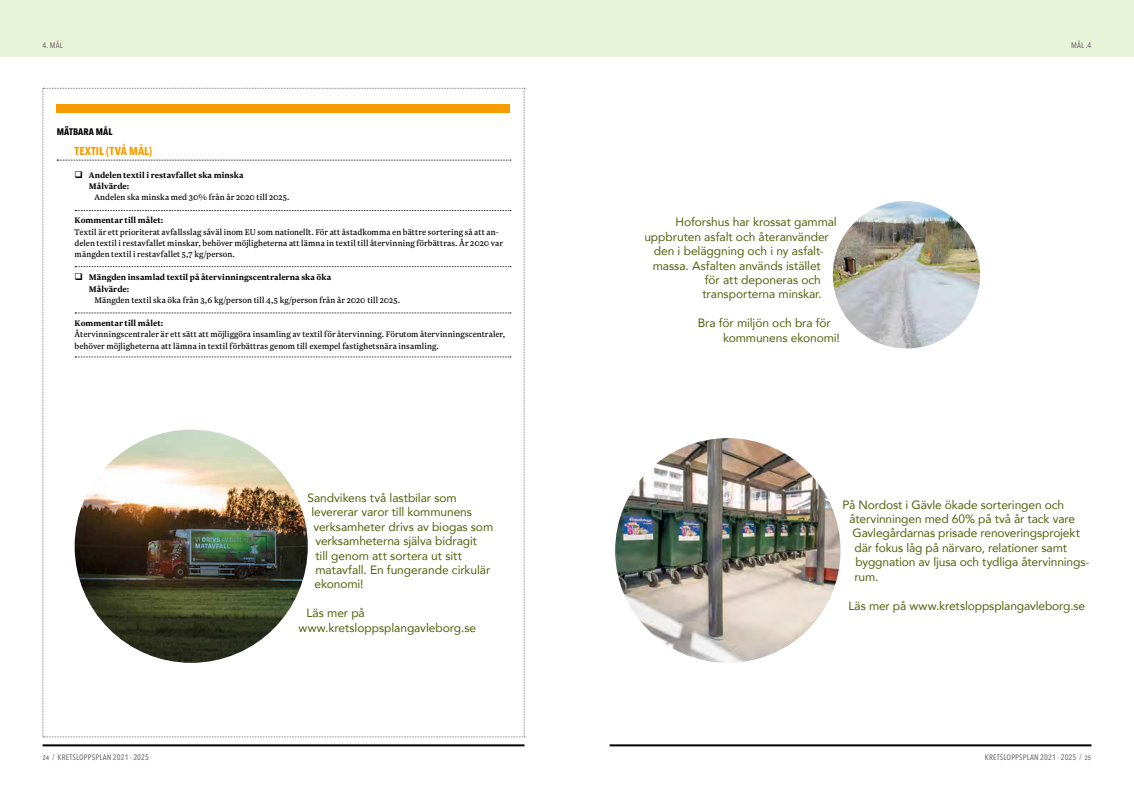
<style>
.page{position:relative;width:1134px;height:794px;background:#fff}
.page>*{position:absolute;margin:0;border:0;box-sizing:border-box;transform-origin:0 0}
.t1{font:12px/14.4px "Avenir";letter-spacing:-.005em;color:#4f610a}
.t2{font:700 11.5px "Avenir Next Condensed";color:#f59c00}
.t3{font:9.5px/11.4px "Newzald";letter-spacing:.01em;color:#000}
.t4{font:700 9.5px/11.4px "Newzald";letter-spacing:.01em;color:#000}
.t5{font:700 9.5px "Avenir Next Condensed";letter-spacing:.01em;color:#000}
.t6{font:500 8px "Avenir Next Condensed";letter-spacing:.015em;color:#746a6d}
</style>
<div class="page">
<hr style="left:43px;top:744px;width:481px;height:2px;background:#000">
<hr style="left:609px;top:744px;width:482px;height:2px;background:#000">
<div style="left:0;top:0;width:567px;height:57px;background:#e8f4d8"></div>
<div style="left:567px;top:0;width:567px;height:57px;background:#e8f4d8"></div>
<img style="left:833px;top:201px;width:147px;height:147px;border-radius:74px">
<img style="left:615px;top:438px;width:225px;height:225px">
<svg style="left:43px;top:88px;width:482px;height:649px"></svg>
<p class="t6" style="left:43px;top:40px;width:22px">4. MÅL</p>
<p class="t5" style="left:57px;top:126px;width:57px">MÄTBARA MÅL</p>
<p class="t2" style="left:75px;top:144px;width:79px">TEXTIL (TVÅ MÅL)</p>
<p class="t4" style="left:89px;top:169px;width:156px;text-indent:-14px">❑ Andelen textil i restavfallet ska minska<br>Målvärde:</p>
<p class="t3" style="left:94px;top:192px;width:196px">Andelen ska minska med 30% från år 2020 till 2025.</p>
<p class="t4" style="left:75px;top:214px;width:90px">Kommentar till målet:</p>
<p class="t3" style="left:75px;top:226px;width:430px">Textil är ett prioriterat avfallsslag såväl inom EU som nationellt. För att åstadkomma en bättre sortering så att an&shy;delen textil i restavfallet minskar, behöver möjligheterna att lämna in textil till återvinning förbättras. År 2020 var mängden textil i restavfallet 5,7 kg/person.</p>
<p class="t4" style="left:89px;top:271px;width:244px;text-indent:-14px">❑ Mängden insamlad textil på återvinningscentralerna ska öka<br>Målvärde:</p>
<p class="t3" style="left:94px;top:294px;width:307px">Mängden textil ska öka från 3,6 kg/person till 4,5 kg/person från år 2020 till 2025.</p>
<p class="t4" style="left:75px;top:317px;width:90px">Kommentar till målet:</p>
<p class="t3" style="left:75px;top:328px;width:432px">Återvinningscentraler är ett sätt att möjliggöra insamling av textil för återvinning. Förutom återvinningscentraler, behöver möjligheterna att lämna in textil förbättras genom till exempel fastighetsnära insamling.</p>
<p class="t1" style="left:311px;top:490px;width:183px;text-indent:-4px">Sandvikens två lastbilar som levererar varor till kommunens verksamheter drivs av biogas som</p>
<p class="t1" style="left:314px;top:533px;width:177px">verksamheterna själva bidragit till genom att sortera ut sitt matavfall. En fungerande cirkulär ekonomi!</p>
<p class="t1" style="left:298px;top:605px;width:179px;text-indent:8px">Läs mer på www.kretsloppsplangavleborg.se</p>
<p class="t1" style="left:676px;top:215px;width:163px">Hoforshus har krossat gammal</p>
<p class="t1" style="left:644px;top:229px;width:186px">uppbruten asfalt och återanvänder</p>
<p class="t1" style="left:654px;top:243px;width:171px">den i beläggning och i ny asfalt-</p>
<p class="t1" style="left:653px;top:258px;width:170px">massa. Asfalten används istället</p>
<p class="t1" style="left:705px;top:272px;width:117px">för att deponeras och</p>
<p class="t1" style="left:702px;top:287px;width:121px">transporterna minskar.</p>
<p class="t1" style="left:723px;top:315px;width:118px;text-indent:-25px">Bra för miljön och bra för kommunens ekonomi!</p>
<p class="t6" style="left:1071px;top:40px;width:22px">MÅL .4</p>
<p class="t1" style="left:842px;top:497px;width:223px">På Nordost i Gävle ökade sorteringen och</p>
<p class="t1" style="left:849px;top:511px;width:227px">återvinningen med 60% på två år tack vare</p>
<p class="t1" style="left:852px;top:526px;width:229px">Gavlegårdarnas prisade renoveringsprojekt</p>
<p class="t1" style="left:854px;top:540px;width:214px">där fokus låg på närvaro, relationer samt</p>
<p class="t1" style="left:855px;top:554px;width:236px">byggnation av ljusa och tydliga återvinnings-</p>
<p class="t1" style="left:854px;top:569px;width:26px">rum.</p>
<p class="t1" style="left:848px;top:598px;width:238px">Läs mer på www.kretsloppsplangavleborg.se</p>
<p class="t6" style="left:43px;top:752px;width:108px">24 / KRETSLOPPSPLAN 2021 - 2025</p>
<p class="t6" style="left:985px;top:752px;width:108px">KRETSLOPPSPLAN 2021 - 2025 / 25</p>
</div>
